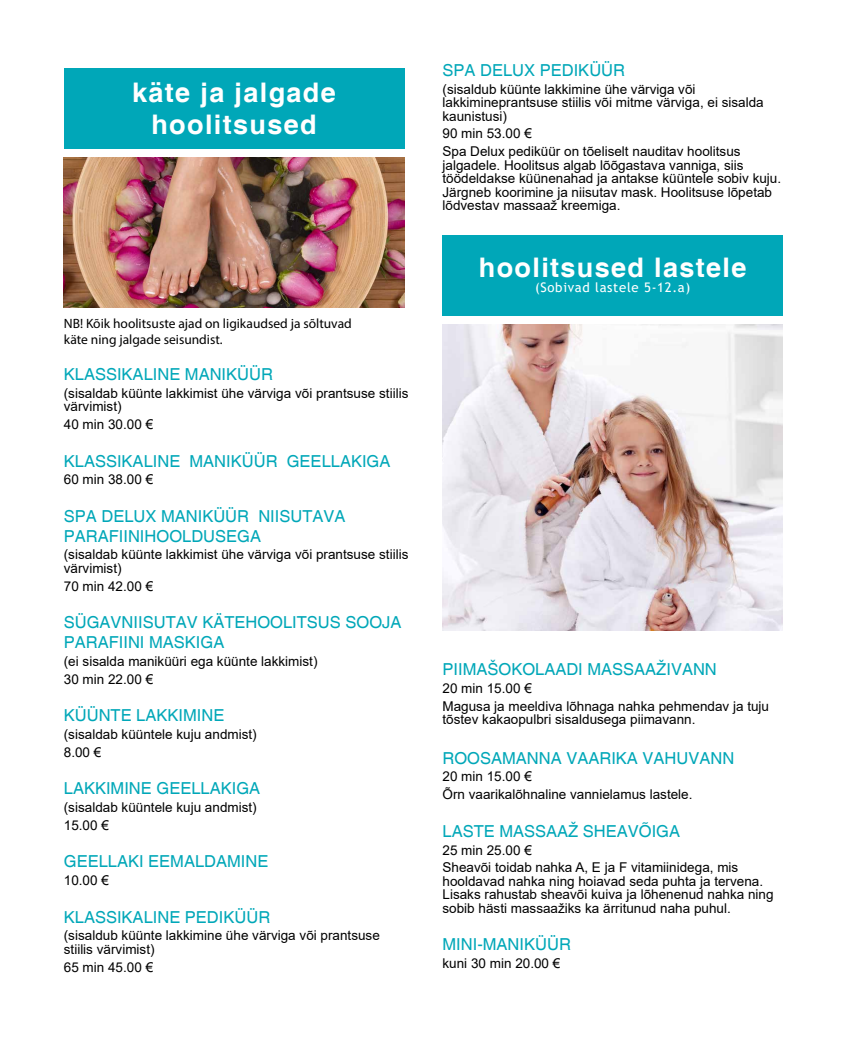
<style>
.page{position:relative;width:851px;height:1063px;background:#fff}
.page>*{position:absolute;margin:0;border:0;box-sizing:border-box;transform-origin:0 0}
.t1{font:700 27px/32.4px "Helvetica";letter-spacing:.05em;color:#fff;text-align:center}
.t2{font:16.5px/19.8px "Helvetica";color:#00a7b8}
.t3{font:13.5px/13.5px "Arial";color:#000}
.t4{font:13.5px/16.2px "Myriad Pro";color:#000}
.t5{font:13.2px "Trebuchet MS";letter-spacing:.05em;color:#fff}
</style>
<div class="page">
<div style="left:64px;top:68px;width:340px;height:81px;background:#00a7b8"></div>
<img style="left:64px;top:157px;width:340px;height:150px">
<div style="left:442px;top:235px;width:340px;height:81px;background:#00a7b8"></div>
<img style="left:442px;top:324px;width:340px;height:306px">
<h1 class="t1" style="left:132px;top:78px;width:205px">käte ja jalgade hoolitsused</h1>
<p class="t4" style="left:64px;top:315px;width:289px">NB! Kõik hoolitsuste ajad on ligikaudsed ja sõltuvad käte ning jalgade seisundist.</p>
<p class="t2" style="left:64px;top:365px;width:211px">KLASSIKALINE MANIKÜÜR</p>
<p class="t3" style="left:64px;top:386px;width:346px">(sisaldab küünte lakkimist ühe värviga või prantsuse stiilis värvimist)</p>
<p class="t3" style="left:64px;top:417px;width:91px">40 min 30.00 €</p>
<p class="t2" style="left:64px;top:452px;width:328px">KLASSIKALINE MANIKÜÜR GEELLAKIGA</p>
<p class="t3" style="left:64px;top:473px;width:91px">60 min 38.00 €</p>
<p class="t2" style="left:64px;top:507px;width:283px">SPA DELUX MANIKÜÜR NIISUTAVA<br>PARAFIINIHOOLDUSEGA</p>
<p class="t3" style="left:64px;top:548px;width:346px">(sisaldab küünte lakkimist ühe värviga või prantsuse stiilis värvimist)</p>
<p class="t3" style="left:64px;top:579px;width:91px">70 min 42.00 €</p>
<p class="t2" style="left:64px;top:613px;width:339px">SÜGAVNIISUTAV KÄTEHOOLITSUS SOOJA<br>PARAFIINI MASKIGA</p>
<p class="t3" style="left:64px;top:652px;width:255px;line-height:17.7px">(ei sisalda maniküüri ega küünte lakkimist)<br>30 min 22.00 €</p>
<p class="t2" style="left:64px;top:706px;width:162px">KÜÜNTE LAKKIMINE</p>
<p class="t3" style="left:64px;top:725px;width:194px;line-height:17.7px">(sisaldab küüntele kuju andmist)<br>8.00 €</p>
<p class="t2" style="left:64px;top:779px;width:198px">LAKKIMINE GEELLAKIGA</p>
<p class="t3" style="left:64px;top:798px;width:194px;line-height:17.7px">(sisaldab küüntele kuju andmist)<br>15.00 €</p>
<p class="t2" style="left:64px;top:852px;width:206px">GEELLAKI EEMALDAMINE</p>
<p class="t3" style="left:64px;top:873px;width:47px">10.00 €</p>
<p class="t2" style="left:64px;top:907px;width:208px">KLASSIKALINE PEDIKÜÜR</p>
<p class="t3" style="left:64px;top:929px;width:317px">(sisaldub küünte lakkimine ühe värviga või prantsuse stiilis värvimist)</p>
<p class="t3" style="left:64px;top:960px;width:91px">65 min 45.00 €</p>
<p class="t2" style="left:442px;top:61px;width:184px">SPA DELUX PEDIKÜÜR</p>
<p class="t3" style="left:442px;top:82px;width:323px">(sisaldub küünte lakkimine ühe värviga või lakkimineprantsuse stiilis või mitme värviga, ei sisalda kaunistusi)</p>
<p class="t3" style="left:442px;top:125px;width:299px;line-height:17.7px">90 min 53.00 €<br>Spa Delux pediküür on tõeliselt nauditav hoolitsus</p>
<p class="t3" style="left:442px;top:158px;width:340px">jalgadele. Hoolitsus algab lõõgastava vanniga, siis töödeldakse küünenahad ja antakse küüntele sobiv kuju.<br>Järgneb koorimine ja niisutav mask. Hoolitsuse lõpetab lõdvestav massaaž kreemiga.</p>
<h1 class="t1" style="left:479px;top:253px;width:269px">hoolitsused lastele</h1>
<p class="t5" style="left:535px;top:279px;width:157px">(Sobivad lastele 5-12.a)</p>
<p class="t2" style="left:442px;top:660px;width:276px">PIIMAŠOKOLAADI MASSAAŽIVANN</p>
<p class="t3" style="left:442px;top:679px;width:328px;line-height:17.7px">20 min 15.00 €<br>Magusa ja meeldiva lõhnaga nahka pehmendav ja tuju</p>
<p class="t3" style="left:442px;top:713px;width:254px">tõstev kakaopulbri sisaldusega piimavann.</p>
<p class="t2" style="left:442px;top:749px;width:293px">ROOSAMANNA VAARIKA VAHUVANN</p>
<p class="t3" style="left:442px;top:768px;width:251px;line-height:17.7px">20 min 15.00 €<br>Õrn vaarikalõhnaline vannielamus lastele.</p>
<p class="t2" style="left:442px;top:822px;width:239px">LASTE MASSAAŽ SHEAVÕIGA</p>
<p class="t3" style="left:442px;top:841px;width:297px;line-height:17.7px">25 min 25.00 €<br>Sheavõi toidab nahka A, E ja F vitamiinidega, mis</p>
<p class="t3" style="left:442px;top:874px;width:332px">hooldavad nahka ning hoiavad seda puhta ja tervena.<br>Lisaks rahustab sheavõi kuiva ja lõhenenud nahka ning sobib hästi massaažiks ka ärritunud naha puhul.</p>
<p class="t2" style="left:442px;top:935px;width:130px">MINI-MANIKÜÜR</p>
<p class="t3" style="left:442px;top:957px;width:119px">kuni 30 min 20.00 €</p>
</div>
